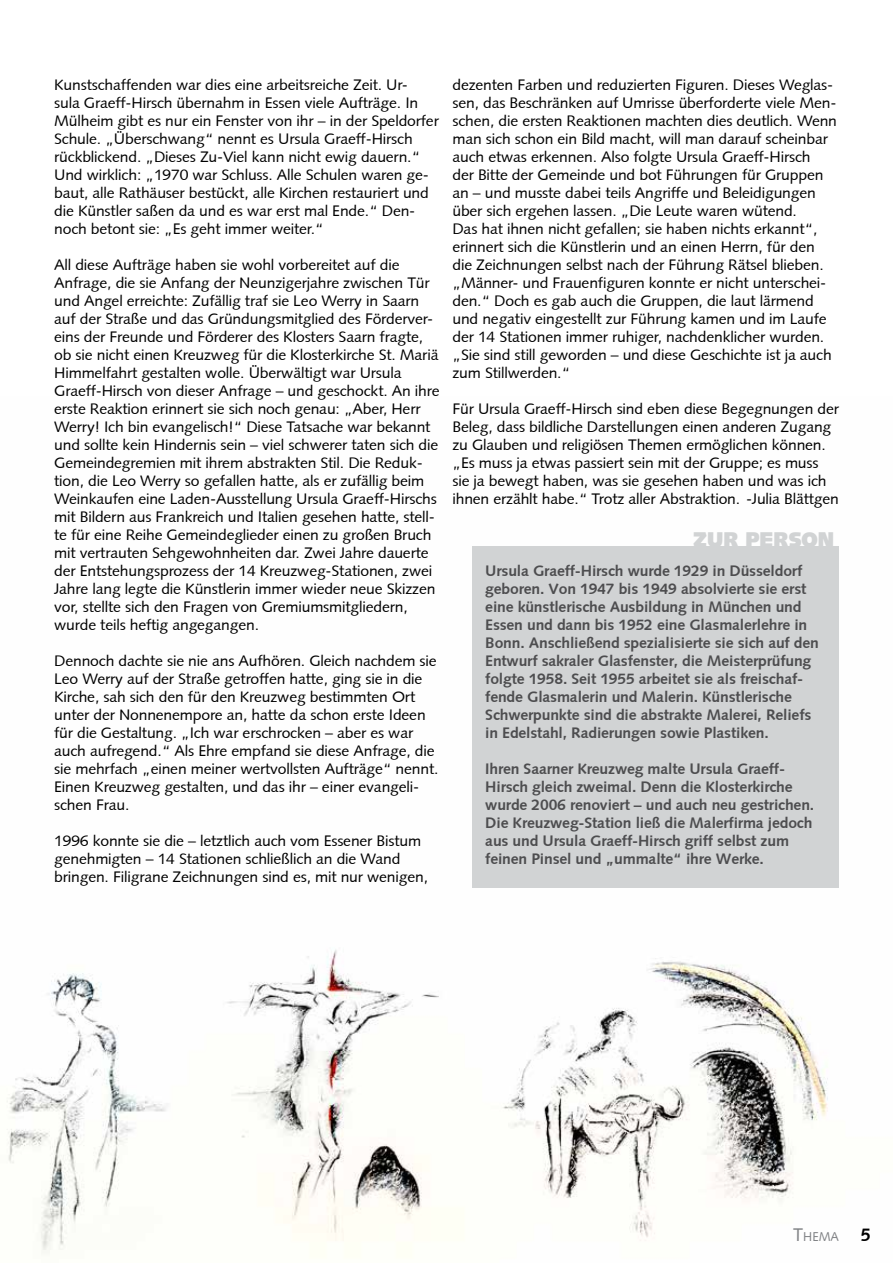
<style>
.page{position:relative;width:893px;height:1263px;background:#fff}
.page>*{position:absolute;margin:0;border:0;box-sizing:border-box;transform-origin:0 0}
.t1{font:900 21px "Syntax";color:#d1d3d4}
.t2{font:15px/18px "Syntax";letter-spacing:-.01em;color:#000;scale:1.05 1}
.t3{font:700 15px/18px "Syntax";letter-spacing:-.01em;color:#4d4d4f;scale:1.05 1}
.t4{font:12.6px "Syntax";color:#808285}
.s1{font-size:18px}
.s2{font-weight:700;font-size:18px;color:#000}
</style>
<div class="page">
<img style="left:7px;top:949px;width:821px;height:305px">
<div style="left:472px;top:546px;width:367px;height:342px;background:#d1d3d4"></div>
<p class="t2" style="left:54px;top:76px;width:368px">Kunstschaffenden war dies eine arbeitsreiche Zeit. Ur-<br>sula Graeff-Hirsch übernahm in Essen viele Aufträge. In Mülheim gibt es nur ein Fenster von ihr – in der Speldorfer Schule. „Überschwang“ nennt es Ursula Graeff-Hirsch rückblickend. „Dieses Zu-Viel kann nicht ewig dauern.“ Und wirklich: „1970 war Schluss. Alle Schulen waren ge&shy;baut, alle Rathäuser bestückt, alle Kirchen restauriert und die Künstler saßen da und es war erst mal Ende.“ Den&shy;noch betont sie: „Es geht immer weiter.“</p>
<p class="t2" style="left:54px;top:256px;width:369px">All diese Aufträge haben sie wohl vorbereitet auf die Anfrage, die sie Anfang der Neunzigerjahre zwischen Tür und Angel erreichte: Zufällig traf sie Leo Werry in Saarn auf der Straße und das Gründungsmitglied des Förderver&shy;eins der Freunde und Förderer des Klosters Saarn fragte, ob sie nicht einen Kreuzweg für die Klosterkirche St. Mariä Himmelfahrt gestalten wolle. Überwältigt war Ursula Graeff-Hirsch von dieser Anfrage – und geschockt. An ihre erste Reaktion erinnert sie sich noch genau: „Aber, Herr Werry! Ich bin evangelisch!“ Diese Tatsache war bekannt und sollte kein Hindernis sein – viel schwerer taten sich die Gemeindegremien mit ihrem abstrakten Stil. Die Reduk&shy;tion, die Leo Werry so gefallen hatte, als er zufällig beim Weinkaufen eine Laden-Ausstellung Ursula Graeff-Hirschs mit Bildern aus Frankreich und Italien gesehen hatte, stell&shy;te für eine Reihe Gemeindeglieder einen zu großen Bruch mit vertrauten Sehgewohnheiten dar. Zwei Jahre dauerte der Entstehungsprozess der 14 Kreuzweg-Stationen, zwei Jahre lang legte die Künstlerin immer wieder neue Skizzen vor, stellte sich den Fragen von Gremiumsmitgliedern, wurde teils heftig angegangen.</p>
<p class="t2" style="left:54px;top:652px;width:367px">Dennoch dachte sie nie ans Aufhören. Gleich nachdem sie Leo Werry auf der Straße getroffen hatte, ging sie in die Kirche, sah sich den für den Kreuzweg bestimmten Ort unter der Nonnenempore an, hatte da schon erste Ideen für die Gestaltung. „Ich war erschrocken – aber es war auch aufregend.“ Als Ehre empfand sie diese Anfrage, die sie mehrfach „einen meiner wertvollsten Aufträge“ nennt.<br>Einen Kreuzweg gestalten, und das ihr – einer evangeli&shy;schen Frau.</p>
<p class="t2" style="left:54px;top:832px;width:358px">1996 konnte sie die – letztlich auch vom Essener Bistum genehmigten – 14 Stationen schließlich an die Wand bringen. Filigrane Zeichnungen sind es, mit nur wenigen,</p>
<p class="t2" style="left:452px;top:76px;width:368px">dezenten Farben und reduzierten Figuren. Dieses Weglas&shy;sen, das Beschränken auf Umrisse überforderte viele Men&shy;schen, die ersten Reaktionen machten dies deutlich. Wenn man sich schon ein Bild macht, will man darauf scheinbar auch etwas erkennen. Also folgte Ursula Graeff-Hirsch<br>der Bitte der Gemeinde und bot Führungen für Gruppen an – und musste dabei teils Angriffe und Beleidigungen über sich ergehen lassen. „Die Leute waren wütend.<br>Das hat ihnen nicht gefallen; sie haben nichts erkannt“, erinnert sich die Künstlerin und an einen Herrn, für den die Zeichnungen selbst nach der Führung Rätsel blieben. „Männer- und Frauenfiguren konnte er nicht unterschei&shy;den.“ Doch es gab auch die Gruppen, die laut lärmend und negativ eingestellt zur Führung kamen und im Laufe der 14 Stationen immer ruhiger, nachdenklicher wurden. „Sie sind still geworden – und diese Geschichte ist ja auch zum Stillwerden.“</p>
<p class="t2" style="left:452px;top:400px;width:370px">Für Ursula Graeff-Hirsch sind eben diese Begegnungen der Beleg, dass bildliche Darstellungen einen anderen Zugang zu Glauben und religiösen Themen ermöglichen können. „Es muss ja etwas passiert sein mit der Gruppe; es muss sie ja bewegt haben, was sie gesehen haben und was ich ihnen erzählt habe.“ Trotz aller Abstraktion. -Julia Blättgen</p>
<h1 class="t1" style="left:693px;top:527px;width:143px">ZUR PERSON</h1>
<p class="t3" style="left:485px;top:562px;width:319px">Ursula Graeff-Hirsch wurde 1929 in Düsseldorf geboren. Von 1947 bis 1949 absolvierte sie erst eine künstlerische Ausbildung in München und Essen und dann bis 1952 eine Glasmalerlehre in Bonn. Anschließend spezialisierte sie sich auf den Entwurf sakraler Glasfenster, die Meisterprüfung folgte 1958. Seit 1955 arbeitet sie als freischaf&shy;fende Glasmalerin und Malerin. Künstlerische Schwerpunkte sind die abstrakte Malerei, Reliefs in Edelstahl, Radierungen sowie Plastiken.</p>
<p class="t3" style="left:485px;top:760px;width:315px">Ihren Saarner Kreuzweg malte Ursula Graeff-Hirsch gleich zweimal. Denn die Klosterkirche wurde 2006 renoviert – und auch neu gestrichen.<br>Die Kreuzweg-Station ließ die Malerfirma jedoch aus und Ursula Graeff-Hirsch griff selbst zum feinen Pinsel und „ummalte“ ihre Werke.</p>
<p class="t4" style="left:793px;top:1229px;width:79px"><span class="s1">T</span>HEMA <span class="s2">5</span></p>
</div>
